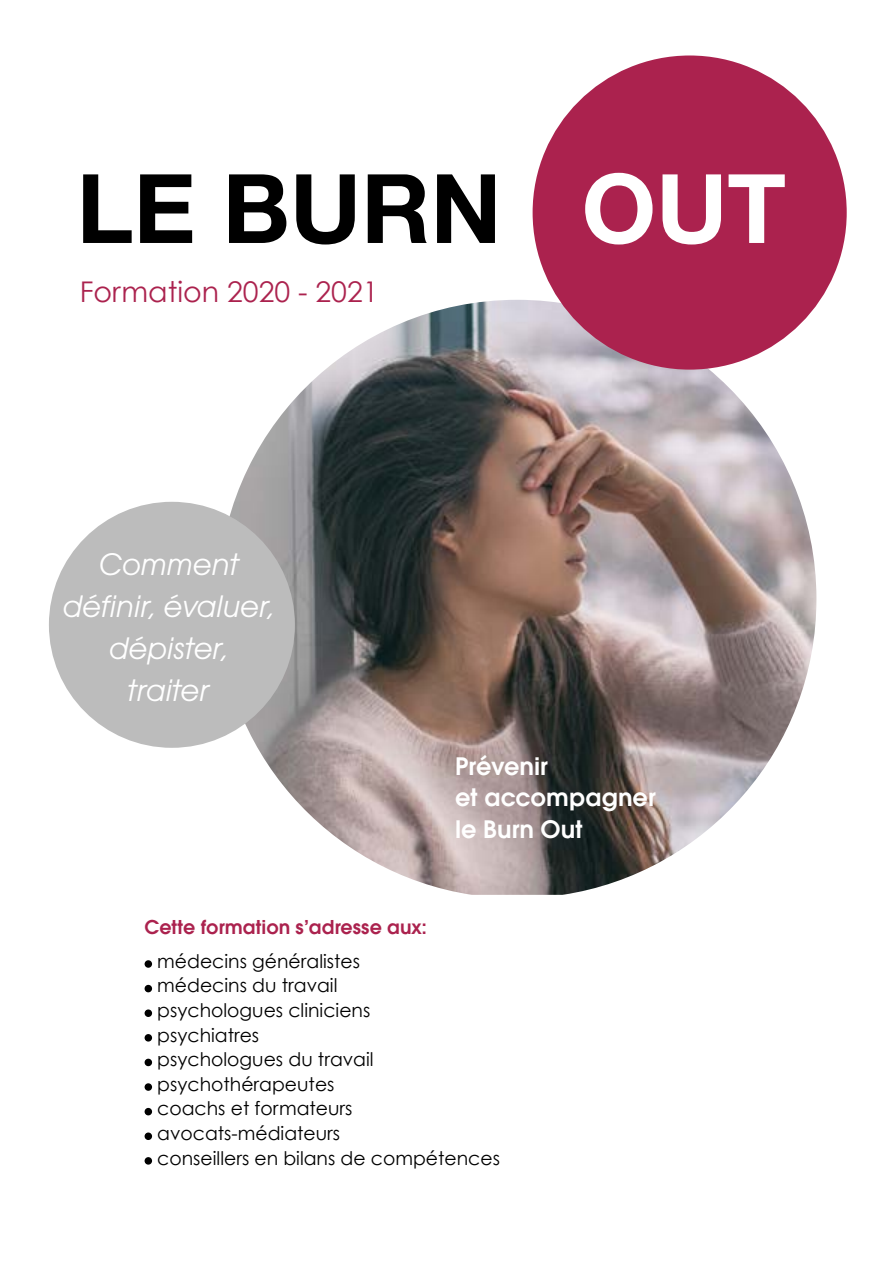
<style>
.page{position:relative;width:893px;height:1263px;background:#fff}
.page>*{position:absolute;margin:0;border:0;box-sizing:border-box;transform-origin:0 0}
.t1{font:700 96px "Helvetica Neue";color:#000}
.t2{font:italic 32.4px/42px "Avant Garde Goth EFOP";color:#fff;text-align:center}
.t3{font:28.5px "Century Gothic";color:#ab224e}
.t4{font:600 26.55px/31.8px "Avant Garde Goth EFOP";color:#fff}
.t5{font:600 21px "Avant Garde Goth EFOP";color:#ab224e}
.t6{font:18.75px/24.6px "Century Gothic";color:#000}
.s1{color:#fff}
</style>
<div class="page">
<div style="left:145px;top:960px;width:7px;height:8px;border:2px solid #000;border-radius:50%"></div>
<div style="left:145px;top:985px;width:7px;height:7px;border:2px solid #000;border-radius:50%"></div>
<div style="left:145px;top:1009px;width:7px;height:8px;border:2px solid #000;border-radius:50%"></div>
<div style="left:145px;top:1034px;width:7px;height:7px;border:2px solid #000;border-radius:50%"></div>
<div style="left:145px;top:1059px;width:7px;height:7px;border:2px solid #000;border-radius:50%"></div>
<div style="left:145px;top:1083px;width:7px;height:8px;border:2px solid #000;border-radius:50%"></div>
<div style="left:145px;top:1108px;width:7px;height:7px;border:2px solid #000;border-radius:50%"></div>
<div style="left:145px;top:1132px;width:7px;height:8px;border:2px solid #000;border-radius:50%"></div>
<div style="left:145px;top:1157px;width:7px;height:7px;border:2px solid #000;border-radius:50%"></div>
<img style="left:219px;top:300px;width:597px;height:595px">
<div style="left:533px;top:55px;width:314px;height:315px;background:#ab224e;border-radius:50%"></div>
<div style="left:49px;top:502px;width:246px;height:246px;background:#bcbcbc;border-radius:50%"></div>
<h1 class="t1" style="left:77px;top:133px;width:711px">LE BURN <span class="s1">OUT</span></h1>
<h3 class="t3" style="left:80px;top:274px;width:300px">Formation 2020 - 2021</h3>
<h2 class="t2" style="left:63px;top:543px;width:213px">Comment définir, évaluer, dépister,<br>traiter</h2>
<h3 class="t4" style="left:455px;top:750px;width:202px">Prévenir<br>et accompagner le Burn Out</h3>
<p class="t5" style="left:145px;top:914px;width:284px">Cette formation s’adresse aux:</p>
<p class="t6" style="left:157px;top:948px;width:344px">médecins généralistes<br>médecins du travail<br>psychologues cliniciens<br>psychiatres<br>psychologues du travail psychothérapeutes<br>coachs et formateurs avocats-médiateurs<br>conseillers en bilans de compétences</p>
</div>
